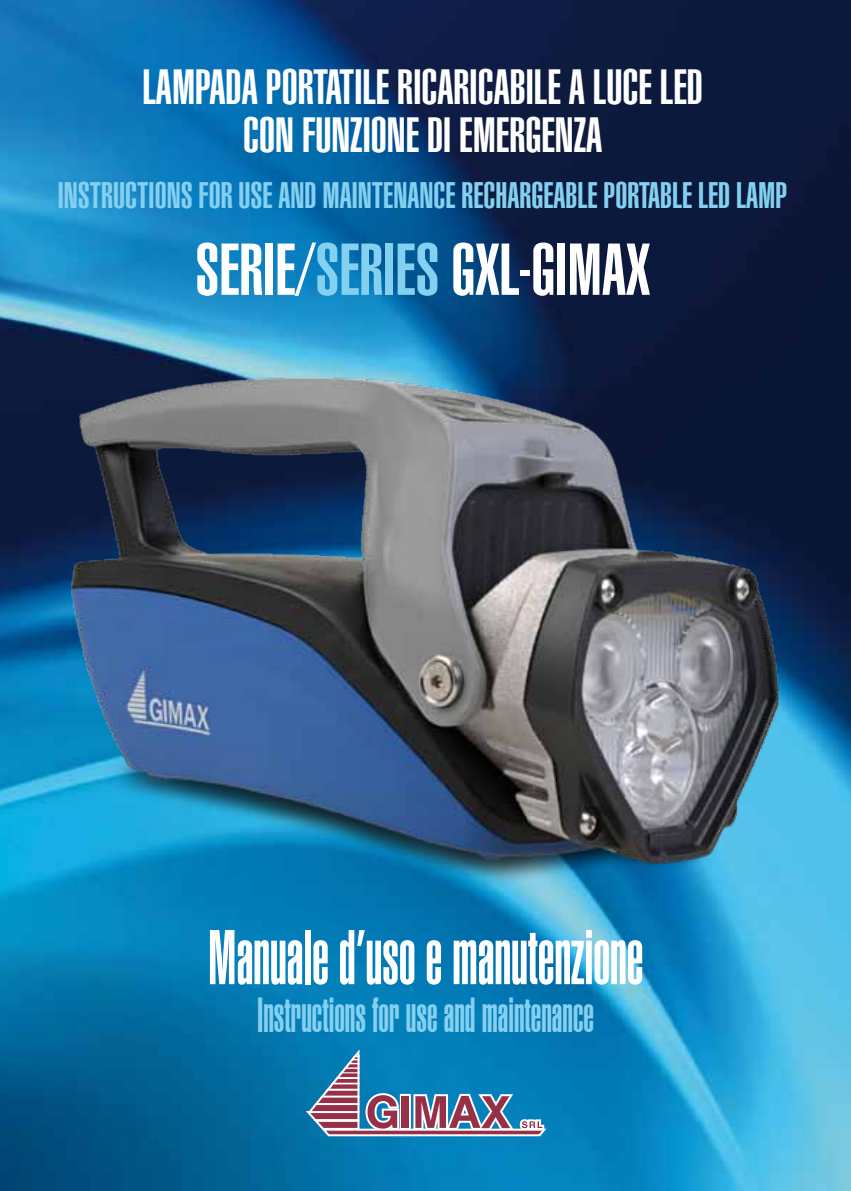
<style>
.page{position:relative;width:851px;height:1191px;background:#fff}
.page>*{position:absolute;margin:0;border:0;box-sizing:border-box;transform-origin:0 0}
.t1{font:900 extra-condensed 76px "Helvetica LT";color:#fff;scale:.79 1}
.t2{font:900 extra-condensed 72px "Helvetica LT";color:#fff}
.t3{font:900 extra-condensed 48.2px/48px "Helvetica LT";color:#fff;text-align:center}
.t4{font:900 extra-condensed 48px "Helvetica LT";color:#84d0f0;scale:.79 1}
.t5{font:900 extra-condensed 36px "Helvetica LT";color:#84d0f0}
.s1{color:#84d0f0}
</style>
<div class="page">
<img style="left:0;top:0;width:850px;height:1191px">
<img style="left:26px;top:332px;width:808px;height:564px">
<svg style="left:303px;top:1043px;width:247px;height:96px;background:#4481ac"></svg>
<h3 class="t3" style="left:142px;top:64px;width:561px">LAMPADA PORTATILE RICARICABILE A LUCE LED<br>CON FUNZIONE DI EMERGENZA</h3>
<p class="t5" style="left:58px;top:175px;width:730px">INSTRUCTIONS FOR USE AND MAINTENANCE RECHARGEABLE PORTABLE LED LAMP</p>
<h2 class="t2" style="left:195px;top:228px;width:141px">SERIE/<span class="s1">series</span></h2>
<h2 class="t2" style="left:451px;top:228px;width:200px">GXL-GIMAX</h2>
<h1 class="t1" style="left:208px;top:913px;width:553px">Manuale d’uso e manutenzione</h1>
<h3 class="t4" style="left:257px;top:987px;width:428px">Instructions for use and maintenance</h3>
</div>
